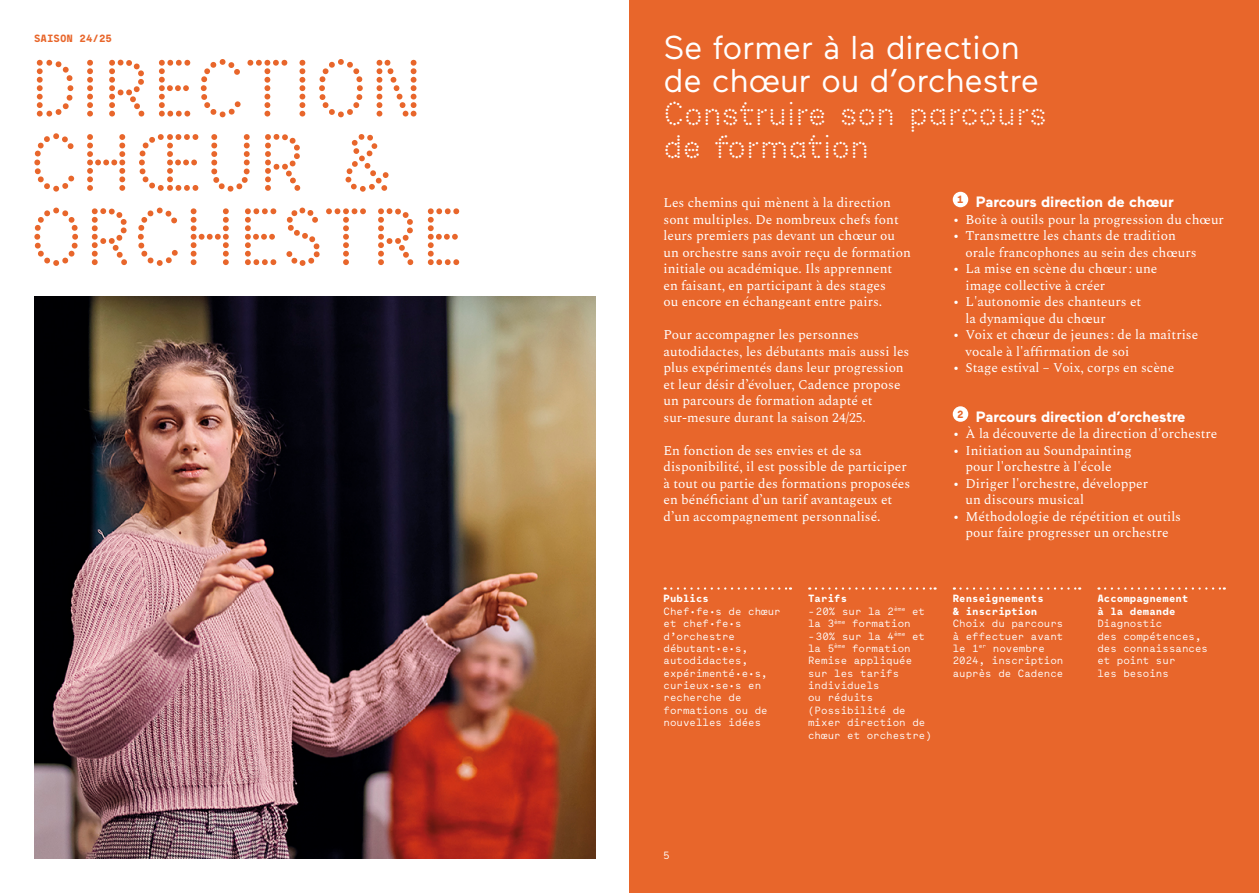
<style>
.page{position:relative;width:1259px;height:893px;background:#fff}
.page>*{position:absolute;margin:0;border:0;box-sizing:border-box;transform-origin:0 0}
.t1{font:700 81px/74.2px "Beretta Sans";color:#e8662b}
.t2{font:33px/33px "Maax";color:#fff}
.t3{font:700 33px/33px "Beretta Sans";color:#fff}
.t4{font:700 15px "Maax";color:#fff}
.t5{font:13.5px/16.5px "Spectral";color:#fff}
.t6{font:10.5px/12.5px "Maax Mono";color:#fff}
.t7{font:700 10.5px/12.5px "Maax Mono";color:#fff}
.t8{font:700 10.5px "Maax Mono";color:#e8662b}
.t9{font:10.5px "Maax";color:#fff}
.s1{font-weight:700}
</style>
<div class="page">
<div style="left:629px;top:0;width:630px;height:893px;background:#e8662b"></div>
<div style="left:952px;top:192px;width:16px;height:15px;background:#fff;border-radius:50%"></div>
<div style="left:952px;top:406px;width:16px;height:16px;background:#fff;border-radius:50%"></div>
<svg style="left:671px;top:587px;width:120px;height:3px"></svg>
<svg style="left:816px;top:587px;width:119px;height:3px"></svg>
<svg style="left:954px;top:587px;width:126px;height:3px"></svg>
<svg style="left:1105px;top:587px;width:119px;height:3px"></svg>
<img style="left:34px;top:297px;width:561px;height:561px">
<p class="t8" style="left:34px;top:31px;width:80px">SAISON 24/25</p>
<h1 class="t1" style="left:29px;top:47px;width:438px">DIRECTION<br>CHŒUR &amp;<br>ORCHESTRE</h1>
<h2 class="t2" style="left:663px;top:29px;width:377px">Se former à la direction de chœur ou d’orchestre</h2>
<h2 class="t3" style="left:663px;top:95px;width:385px">Construire son parcours de formation</h2>
<p class="t5" style="left:663px;top:195px;width:249px">Les chemins qui mènent à la direction sont multiples. De nombreux chefs font leurs premiers pas devant un chœur ou un orchestre sans avoir reçu de formation initiale ou académique. Ils apprennent<br>en faisant, en participant à des stages<br>ou encore en échangeant entre pairs.</p>
<p class="t5" style="left:663px;top:327px;width:247px">Pour accompagner les personnes autodidactes, les débutants mais aussi les plus expérimentés dans leur progression et leur désir d’évoluer, Cadence propose un parcours de formation adapté et sur-mesure durant la saison 24/25.</p>
<p class="t5" style="left:663px;top:442px;width:248px">En fonction de ses envies et de sa disponibilité, il est possible de participer à tout ou partie des formations proposées en bénéficiant d’un tarif avantageux et d’un accompagnement personnalisé.</p>
<p class="t4" style="left:957px;top:192px;width:218px"><sup>1</sup> Parcours direction de chœur</p>
<p class="t5" style="left:952px;top:211px;width:273px">• Boîte à outils pour la progression du chœur</p>
<p class="t5" style="left:965px;top:228px;width:233px;text-indent:-13px">• Transmettre les chants de tradition orale francophones au sein des chœurs</p>
<p class="t5" style="left:965px;top:261px;width:193px;text-indent:-13px">• La mise en scène du chœur : une image collective à créer</p>
<p class="t5" style="left:965px;top:294px;width:177px;text-indent:-13px">• L'autonomie des chanteurs et la dynamique du chœur</p>
<p class="t5" style="left:965px;top:327px;width:234px;text-indent:-13px">• Voix et chœur de jeunes : de la maîtrise vocale à l'affirmation de soi</p>
<p class="t5" style="left:952px;top:360px;width:223px">• Stage estival – Voix, corps en scène</p>
<p class="t4" style="left:957px;top:407px;width:230px"><sup>2</sup> Parcours direction d’orchestre</p>
<p class="t5" style="left:952px;top:426px;width:266px">• À la découverte de la direction d'orchestre</p>
<p class="t5" style="left:952px;top:442px;width:180px;text-align:center">• Initiation au Soundpainting pour l'orchestre à l'école</p>
<p class="t5" style="left:965px;top:475px;width:184px;text-indent:-13px">• Diriger l'orchestre, développer un discours musical</p>
<p class="t5" style="left:952px;top:508px;width:230px;text-align:center">• Méthodologie de répétition et outils pour faire progresser un orchestre</p>
<p class="t7" style="left:663px;top:592px;width:47px">Publics</p>
<p class="t6" style="left:663px;top:604px;width:119px">Chef·fe·s de chœur et chef·fe·s d’orchestre débutant·e·s, autodidactes, expérimenté·e·s, curieux·se·s en recherche de formations ou de nouvelles idées</p>
<p class="t6" style="left:808px;top:592px;width:125px"><span class="s1">Tarifs<br></span>-20% sur la 2<sup>ème</sup> et la 3<sup>ème</sup> formation -30% sur la 4<sup>ème</sup> et la 5<sup>ème</sup> formation<br>Remise appliquée sur les tarifs individuels<br>ou réduits (Possibilité de mixer direction de chœur et orchestre)</p>
<p class="t7" style="left:952px;top:592px;width:93px">Renseignements &amp; inscription</p>
<p class="t6" style="left:952px;top:617px;width:112px">Choix du parcours à effectuer avant le 1<sup>er</sup> novembre<br>2024, inscription auprès de Cadence</p>
<p class="t7" style="left:1097px;top:592px;width:93px">Accompagnement à la demande</p>
<p class="t6" style="left:1097px;top:617px;width:112px">Diagnostic<br>des compétences, des connaissances et point sur<br>les besoins</p>
<p class="t9" style="left:663px;top:849px;width:7px">5</p>
</div>
